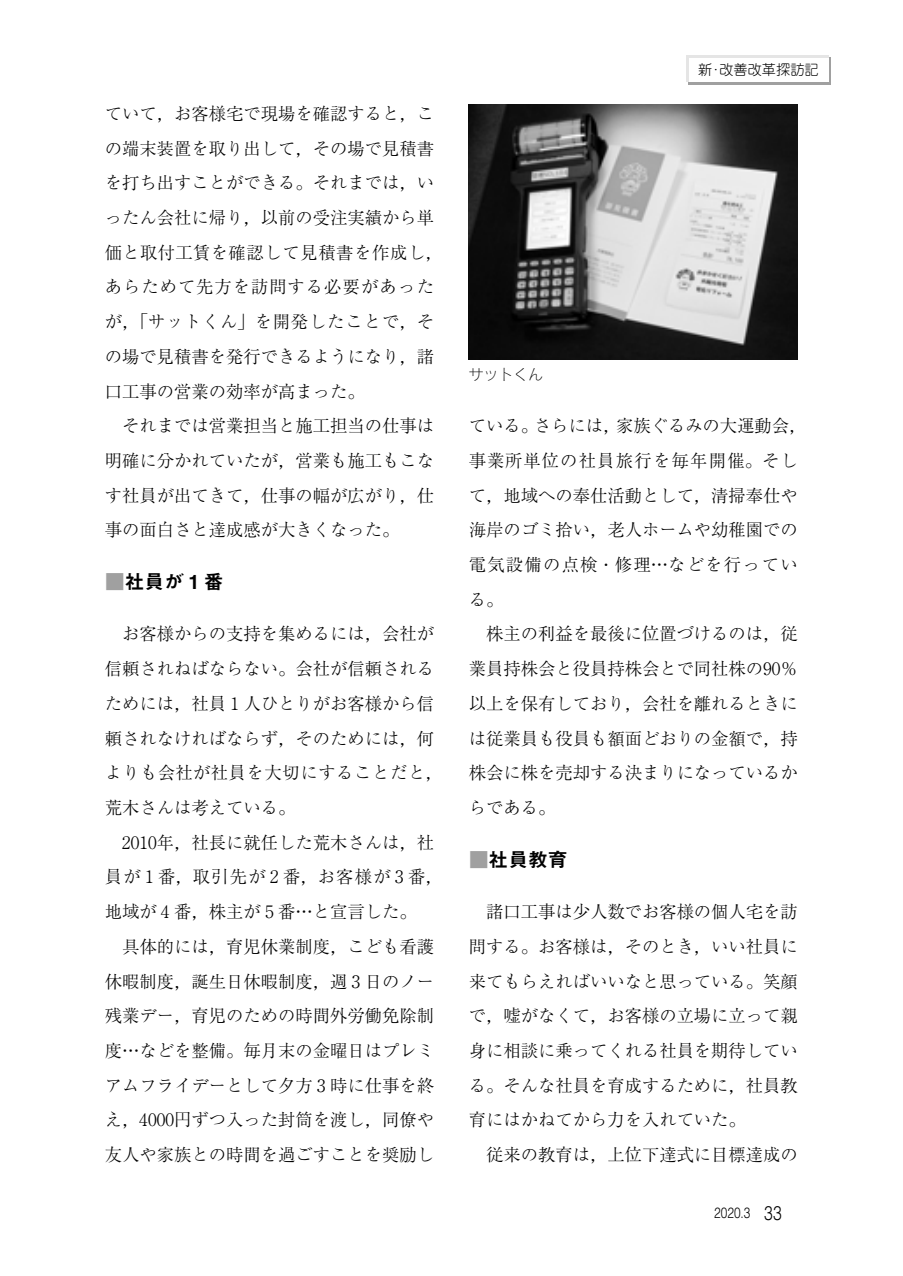
<style>
.page{position:relative;width:903px;height:1276px;background:#fff}
.page>*{position:absolute;margin:0;border:0;box-sizing:border-box;transform-origin:0 0}
.t1{font:19.78px "Midashi Go MB31";color:#000}
.t2{font:300 17.32px/34.6px "Ryumin";color:#000}
.t3{font:300 14.88px "Helvetica";color:#000;scale:.8 1}
.t4{font:14.88px "Rodin CID L";color:#000}
.t5{font:300 14.17px "Jun 101";color:#000}
.s1{color:#a0a0a0}
.s2{font-size:19.78px}
</style>
<div class="page">
<hr style="left:688px;top:82px;width:143px;height:2px;background:#a0a0a0">
<hr style="left:829px;top:58px;width:2px;height:24px;background:#a0a0a0">
<svg style="left:686px;top:58px;width:2px;height:24px"></svg>
<hr style="left:686px;top:55px;width:143px;height:3px;background:#e5e5e5">
<img style="left:469px;top:105px;width:329px;height:255px">
<p class="t2" style="left:105px;top:98px;width:339px">ていて，お客様宅で現場を確認すると，この端末装置を取り出して，その場で見積書を打ち出すことができる。それまでは，いったん会社に帰り，以前の受注実績から単価と取付工賃を確認して見積書を作成し，あらためて先方を訪問する必要があったが，「サットくん」を開発したことで，その場で見積書を発行できるようになり，諸口工事の営業の効率が高まった。</p>
<p class="t2" style="left:105px;top:411px;width:331px;text-align:justify;text-indent:17px">それまでは営業担当と施工担当の仕事は明確に分かれていたが，営業も施工もこなす社員が出てきて，仕事の幅が広がり，仕事の面白さと達成感が大きくなった。</p>
<p class="t1" style="left:105px;top:574px;width:120px"><span class="s1">■</span>社員が 1 番</p>
<p class="t2" style="left:105px;top:619px;width:339px;text-indent:17px">お客様からの支持を集めるには，会社が信頼されねばならない。会社が信頼されるためには，社員１人ひとりがお客様から信頼されなければならず，そのためには，何よりも会社が社員を大切にすることだと，荒木さんは考えている。</p>
<p class="t2" style="left:105px;top:827px;width:339px;text-indent:13px">２０１０年，社長に就任した荒木さんは，社員が１番，取引先が２番，お客様が３番，地域が４番，株主が５番…と宣言した。</p>
<p class="t2" style="left:105px;top:931px;width:331px;text-align:justify;text-indent:17px">具体的には，育児休業制度，こども看護休暇制度，誕生日休暇制度，週３日のノー残業デー，育児のための時間外労働免除制度…などを整備。毎月末の金曜日はプレミアムフライデーとして夕方３時に仕事を終え，４０００円ずつ入った封筒を渡し，同僚や友人や家族との時間を過ごすことを奨励し</p>
<p class="t4" style="left:469px;top:369px;width:76px">サットくん</p>
<p class="t5" style="left:698px;top:65px;width:122px">新・改善改革探訪記</p>
<p class="t2" style="left:469px;top:411px;width:339px">ている。さらには，家族ぐるみの大運動会，事業所単位の社員旅行を毎年開催。そして，地域への奉仕活動として，清掃奉仕や海岸のゴミ拾い，老人ホームや幼稚園での電気設備の点検・修理…などを行っている。</p>
<p class="t2" style="left:469px;top:619px;width:331px;text-align:justify;text-indent:17px">株主の利益を最後に位置づけるのは，従業員持株会と役員持株会とで同社株の９０％以上を保有しており，会社を離れるときには従業員も役員も額面どおりの金額で，持株会に株を売却する決まりになっているからである。</p>
<p class="t1" style="left:469px;top:852px;width:100px"><span class="s1">■</span>社員教育</p>
<p class="t2" style="left:469px;top:896px;width:331px;text-align:justify;text-indent:17px">諸口工事は少人数でお客様の個人宅を訪問する。お客様は，そのとき，いい社員に来てもらえればいいなと思っている。笑顔で，嘘がなくて，お客様の立場に立って親身に相談に乗ってくれる社員を期待している。そんな社員を育成するために，社員教育にはかねてから力を入れていた。</p>
<p class="t2" style="left:486px;top:1139px;width:313px">従来の教育は，上位下達式に目標達成の</p>
<p class="t3" style="left:714px;top:1208px;width:86px">2020.3 <span class="s2">33</span></p>
</div>
